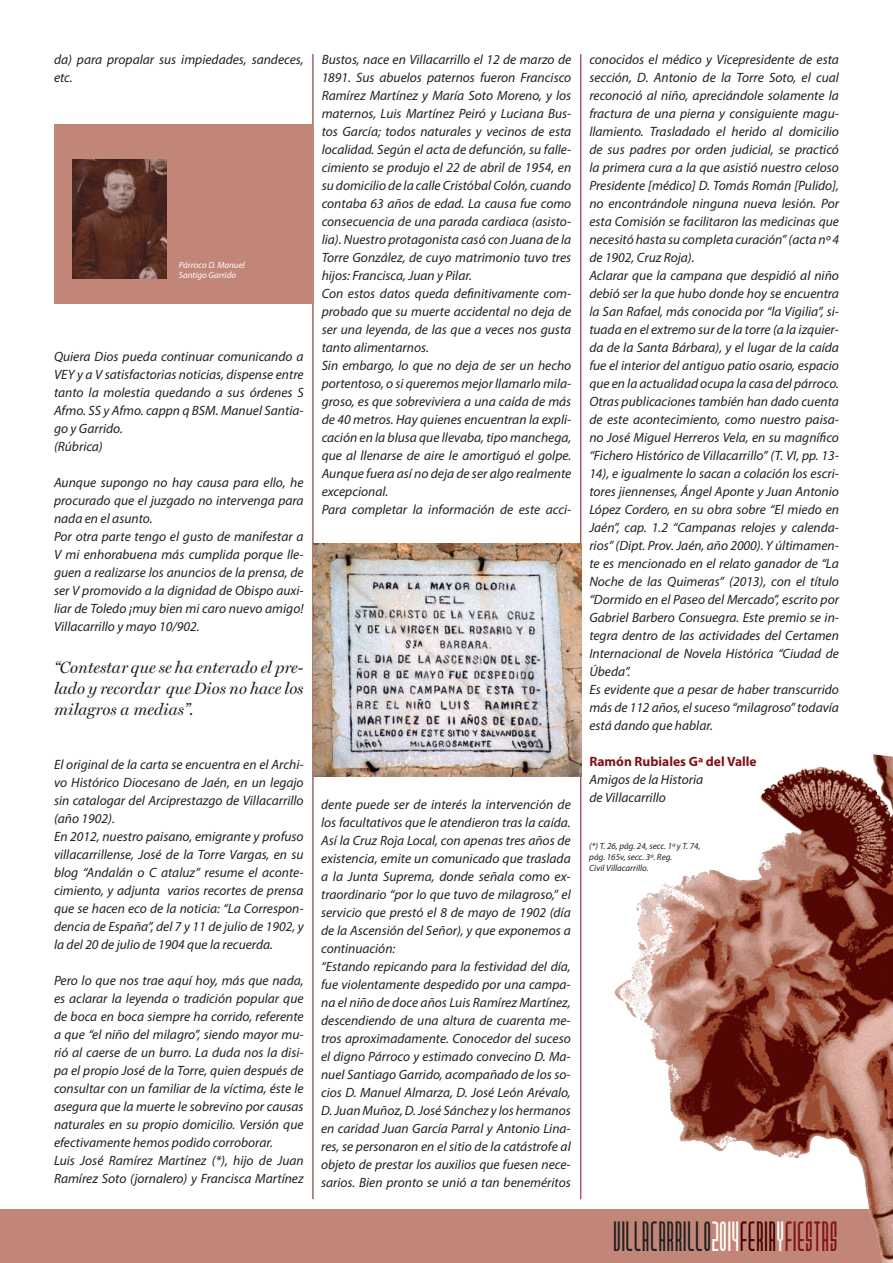
<style>
.page{position:relative;width:893px;height:1263px;background:#fff}
.page>*{position:absolute;margin:0;border:0;box-sizing:border-box;transform-origin:0 0}
.t1{font:45px "Pasta Palazzo";color:#231f20}
.t2{font:italic 16.5px/21px "Miller Display";color:#231f20;text-align:justify}
.t3{font:italic 13.5px/18px "Myriad Pro";color:#231f20;text-align:justify}
.t4{font:700 13.5px "Myriad Pro";color:#801317}
.t5{font:italic 9px "Myriad Pro";color:#231f20}
.t6{font:italic 9px "Myriad Pro";color:#fff}
.s1{color:#fff}
.s2{color:#450104}
.s3{color:#801317}
</style>
<div class="page">
<div style="left:0;top:1209px;width:893px;height:54px;background:#c18677"></div>
<img style="left:540px;top:579px;width:353px;height:684px">
<hr style="left:580px;top:54px;width:1px;height:1145px;background:#801317">
<hr style="left:313px;top:54px;width:1px;height:1145px;background:#801317">
<div style="left:54px;top:124px;width:259px;height:179px;background:#c18677"></div>
<img style="left:313px;top:543px;width:268px;height:233px">
<img style="left:72px;top:159px;width:94px;height:119px">
<p class="t3" style="left:54px;top:50px;width:251px">da) para propalar sus impiedades, sandeces, etc.</p>
<p class="t6" style="left:179px;top:259px;width:68px">Párroco D. Manuel</p>
<p class="t6" style="left:179px;top:270px;width:59px">Santigo Garrido</p>
<p class="t3" style="left:54px;top:347px;width:251px">Quiera Dios pueda continuar comunicando a VEY y a V satisfactorias noticias, dispense entre tanto la molestia quedando a sus órdenes S Afmo. SS y Afmo. cappn q BSM. Manuel Santia&shy;go y Garrido.</p>
<p class="t3" style="left:54px;top:437px;width:50px">(Rúbrica)</p>
<p class="t3" style="left:54px;top:473px;width:251px">Aunque supongo no hay causa para ello, he procurado que el juzgado no intervenga para nada en el asunto.</p>
<p class="t3" style="left:54px;top:527px;width:251px">Por otra parte tengo el gusto de manifestar a V mi enhorabuena más cumplida porque lle&shy;guen a realizarse los anuncios de la prensa, de ser V promovido a la dignidad de Obispo auxi&shy;liar de Toledo ¡muy bien mi caro nuevo amigo!<br>Villacarrillo y mayo 10/902.</p>
<p class="t2" style="left:54px;top:657px;width:251px">“Contestar que se ha enterado el pre&shy;lado y recordar que Dios no hace los milagros a medias”.</p>
<p class="t3" style="left:54px;top:755px;width:251px">El original de la carta se encuentra en el Archi&shy;vo Histórico Diocesano de Jaén, en un legajo sin catalogar del Arciprestazgo de Villacarrillo (año 1902).</p>
<p class="t3" style="left:54px;top:827px;width:251px">En 2012, nuestro paisano, emigrante y profuso villacarrillense, José de la Torre Vargas, en su blog “Andalán o C ataluz” resume el aconte&shy;cimiento, y adjunta varios recortes de prensa que se hacen eco de la noticia: “La Correspon&shy;dencia de España”, del 7 y 11 de julio de 1902, y la del 20 de julio de 1904 que la recuerda.</p>
<p class="t3" style="left:54px;top:971px;width:251px">Pero lo que nos trae aquí hoy, más que nada, es aclarar la leyenda o tradición popular que de boca en boca siempre ha corrido, referente a que “el niño del milagro”, siendo mayor mu&shy;rió al caerse de un burro. La duda nos la disi&shy;pa el propio José de la Torre, quien después de consultar con un familiar de la víctima, éste le asegura que la muerte le sobrevino por causas naturales en su propio domicilio. Versión que efectivamente hemos podido corroborar.</p>
<p class="t3" style="left:54px;top:1151px;width:251px">Luis José Ramírez Martínez (*), hijo de Juan<br>Ramírez Soto (jornalero) y Francisca Martínez</p>
<p class="t3" style="left:322px;top:50px;width:251px">Bustos, nace en Villacarrillo el 12 de marzo de 1891. Sus abuelos paternos fueron Francisco Ramírez Martínez y María Soto Moreno, y los maternos, Luis Martínez Peiró y Luciana Bus&shy;tos García; todos naturales y vecinos de esta localidad. Según el acta de defunción, su falle&shy;cimiento se produjo el 22 de abril de 1954, en su domicilio de la calle Cristóbal Colón, cuando contaba 63 años de edad. La causa fue como consecuencia de una parada cardiaca (asisto&shy;lia). Nuestro protagonista casó con Juana de la Torre González, de cuyo matrimonio tuvo tres hijos: Francisca, Juan y Pilar.</p>
<p class="t3" style="left:322px;top:284px;width:251px">Con estos datos queda definitivamente com&shy;probado que su muerte accidental no deja de ser una leyenda, de las que a veces nos gusta tanto alimentarnos.</p>
<p class="t3" style="left:322px;top:356px;width:251px">Sin embargo, lo que no deja de ser un hecho portentoso, o si queremos mejor llamarlo mila&shy;groso, es que sobreviviera a una caída de más de 40 metros. Hay quienes encuentran la expli&shy;cación en la blusa que llevaba, tipo manchega, que al llenarse de aire le amortiguó el golpe.<br>Aunque fuera así no deja de ser algo realmente excepcional.</p>
<p class="t3" style="left:322px;top:500px;width:251px">Para completar la información de este acci-</p>
<p class="t3" style="left:321px;top:796px;width:251px">dente puede ser de interés la intervención de los facultativos que le atendieron tras la caída.<br>Así la Cruz Roja Local, con apenas tres años de existencia, emite un comunicado que traslada a la Junta Suprema, donde señala como ex&shy;traordinario “por lo que tuvo de milagroso,” el servicio que prestó el 8 de mayo de 1902 (día de la Ascensión del Señor), y que exponemos a continuación:</p>
<p class="t3" style="left:321px;top:958px;width:251px">“Estando repicando para la festividad del día, fue violentamente despedido por una campa&shy;na el niño de doce años Luis Ramírez Martínez, descendiendo de una altura de cuarenta me&shy;tros aproximadamente. Conocedor del suceso el digno Párroco y estimado convecino D. Ma&shy;nuel Santiago Garrido, acompañado de los so&shy;cios D. Manuel Almarza, D. José León Arévalo, D. Juan Muñoz, D. José Sánchez y los hermanos en caridad Juan García Parral y Antonio Lina&shy;res, se personaron en el sitio de la catástrofe al objeto de prestar los auxilios que fuesen nece&shy;sarios. Bien pronto se unió a tan beneméritos</p>
<p class="t3" style="left:589px;top:50px;width:251px">conocidos el médico y Vicepresidente de esta sección, D. Antonio de la Torre Soto, el cual reconoció al niño, apreciándole solamente la fractura de una pierna y consiguiente magu&shy;llamiento. Trasladado el herido al domicilio de sus padres por orden judicial, se practicó la primera cura a la que asistió nuestro celoso Presidente [médico] D. Tomás Román [Pulido], no encontrándole ninguna nueva lesión. Por esta Comisión se facilitaron las medicinas que necesitó hasta su completa curación” (acta nº 4 de 1902, Cruz Roja).</p>
<p class="t3" style="left:589px;top:266px;width:251px">Aclarar que la campana que despidió al niño debió ser la que hubo donde hoy se encuentra la San Rafael, más conocida por “la Vigilia”, si&shy;tuada en el extremo sur de la torre (a la izquier&shy;da de la Santa Bárbara), y el lugar de la caída fue el interior del antiguo patio osario, espacio que en la actualidad ocupa la casa del párroco.</p>
<p class="t3" style="left:589px;top:392px;width:251px">Otras publicaciones también han dado cuenta de este acontecimiento, como nuestro paisa&shy;no José Miguel Herreros Vela, en su magnífico “Fichero Histórico de Villacarrillo” (T. VI, pp. 13- 14), e igualmente lo sacan a colación los escri&shy;tores jiennenses, Ángel Aponte y Juan Antonio López Cordero, en su obra sobre “El miedo en Jaén”, cap. 1.2 “Campanas relojes y calenda&shy;rios” (Dipt. Prov. Jaén, año 2000). Y últimamen&shy;te es mencionado en el relato ganador de “La Noche de las Quimeras” (2013), con el título “Dormido en el Paseo del Mercado”, escrito por Gabriel Barbero Consuegra. Este premio se in&shy;tegra dentro de las actividades del Certamen Internacional de Novela Histórica “Ciudad de Úbeda”.</p>
<p class="t3" style="left:589px;top:680px;width:251px">Es evidente que a pesar de haber transcurrido más de 112 años, el suceso “milagroso” todavía está dando que hablar.</p>
<p class="t4" style="left:589px;top:752px;width:169px">Ramón Rubiales Gª del Valle</p>
<p class="t3" style="left:589px;top:770px;width:115px">Amigos de la Historia</p>
<p class="t3" style="left:589px;top:788px;width:78px">de Villacarrillo</p>
<p class="t5" style="left:589px;top:840px;width:113px">(*) T. 26, pág. 24, secc. 1ª y T. 74,</p>
<p class="t5" style="left:589px;top:851px;width:84px">pág. 165v, secc. 3ª. Reg.</p>
<p class="t5" style="left:589px;top:862px;width:61px">Civil Villacarrillo.</p>
<h1 class="t1" style="left:614px;top:1209px;width:226px">VILLACARRILLO<span class="s1">2014</span><span class="s2">FERIA</span><span class="s1">Y</span><span class="s3">FIESTAS</span></h1>
</div>
